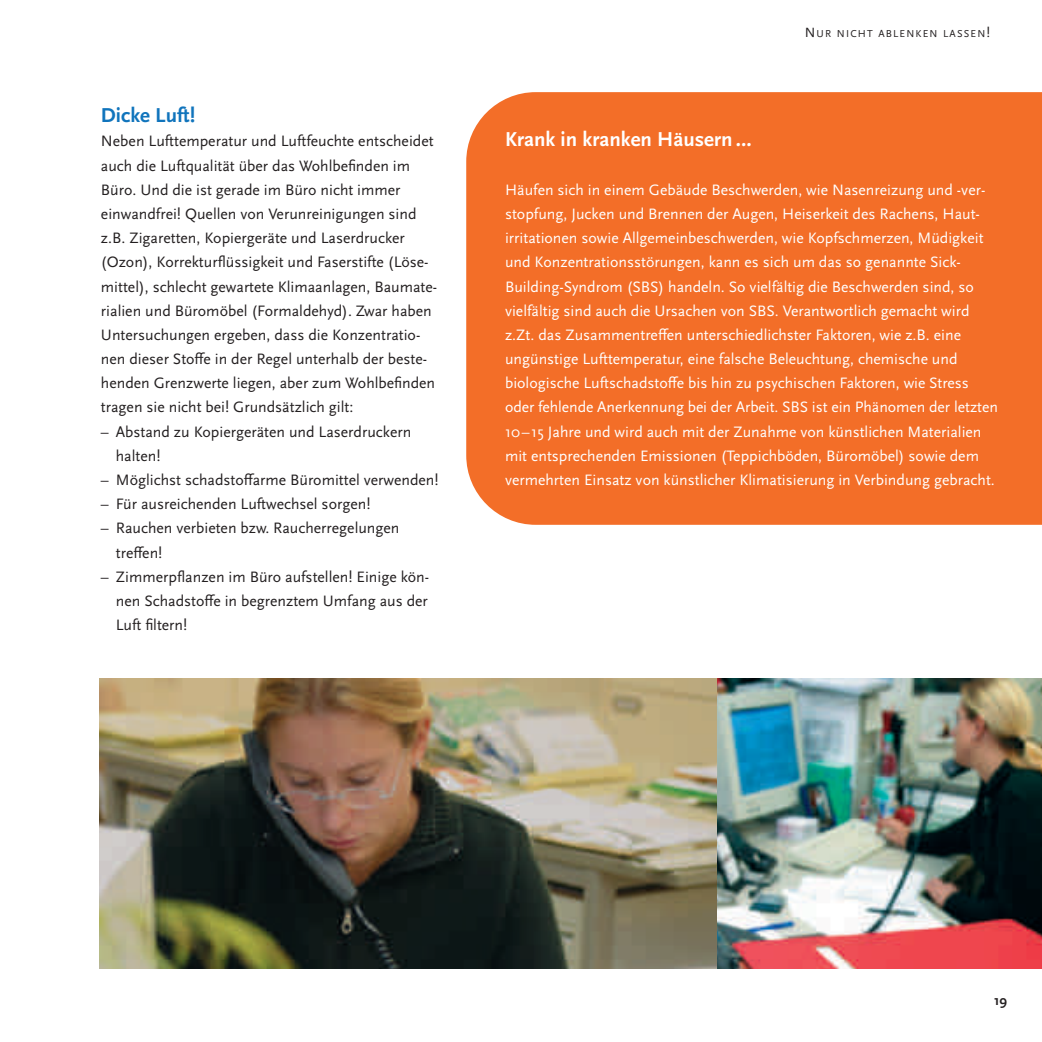
<style>
.page{position:relative;width:1042px;height:1042px;background:#fff}
.page>*{position:absolute;margin:0;border:0;box-sizing:border-box;transform-origin:0 0}
.t1{font:700 21px "Scala Sans Pro";color:#fff}
.t2{font:700 21px "Scala Sans Pro";color:#1074bc}
.t3{font:15.75px/24.2px "Scala Sans Pro";color:#fff}
.t4{font:15.75px/24.2px "Scala Sans Pro";color:#231f20}
.t5{font:700 14px "Scala Sans Pro";color:#231f20}
.t6{font:10.5px "Scala Sans Pro";letter-spacing:.11em;color:#231f20}
.s1{font-size:14px}
</style>
<div class="page">
<img style="left:99px;top:92px;width:943px;height:877px">
<h1 class="t2" style="left:101px;top:105px;width:96px">Dicke Luft!</h1>
<p class="t4" style="left:101px;top:130px;width:338px">Neben Lufttemperatur und Luftfeuchte entscheidet auch die Luftqualität über das Wohlbefinden im Büro. Und die ist gerade im Büro nicht immer einwandfrei! Quellen von Verunreinigungen sind z.B. Zigaretten, Kopiergeräte und Laserdrucker (Ozon), Korrekturflüssigkeit und Faserstifte (Löse&shy;mittel), schlecht gewartete Klimaanlagen, Baumate&shy;rialien und Büromöbel (Formaldehyd). Zwar haben Untersuchungen ergeben, dass die Konzentratio&shy;nen dieser Stoffe in der Regel unterhalb der beste&shy;henden Grenzwerte liegen, aber zum Wohlbefinden tragen sie nicht bei! Grundsätzlich gilt:</p>
<p class="t4" style="left:116px;top:420px;width:297px;text-indent:-15px">– Abstand zu Kopiergeräten und Laserdruckern halten!</p>
<p class="t4" style="left:101px;top:468px;width:339px">– Möglichst schadstoffarme Büromittel verwenden!</p>
<p class="t4" style="left:101px;top:492px;width:271px">– Für ausreichenden Luftwechsel sorgen!</p>
<p class="t4" style="left:116px;top:517px;width:285px;text-indent:-15px">– Rauchen verbieten bzw. Raucherregelungen treffen!</p>
<p class="t4" style="left:116px;top:565px;width:315px;text-align:justify;text-indent:-15px">– Zimmerpflanzen im Büro aufstellen! Einige kön&shy;nen Schadstoffe in begrenztem Umfang aus der Luft filtern!</p>
<p class="t6" style="left:805px;top:28px;width:187px"><span class="s1">N</span>UR NICHT ABLENKEN LASSEN<span class="s1">!</span></p>
<h1 class="t1" style="left:505px;top:130px;width:248px">Krank in kranken Häusern …</h1>
<p class="t3" style="left:505px;top:178px;width:494px">Häufen sich in einem Gebäude Beschwerden, wie Nasenreizung und -ver&shy;stopfung, Jucken und Brennen der Augen, Heiserkeit des Rachens, Haut&shy;irritationen sowie Allgemeinbeschwerden, wie Kopfschmerzen, Müdigkeit und Konzentrationsstörungen, kann es sich um das so genannte Sick-Building-Syndrom (SBS) handeln. So vielfältig die Beschwerden sind, so vielfältig sind auch die Ursachen von SBS. Verantwortlich gemacht wird z.Zt. das Zusammentreffen unterschiedlichster Faktoren, wie z.B. eine ungünstige Lufttemperatur, eine falsche Beleuchtung, chemische und biologische Luftschadstoffe bis hin zu psychischen Faktoren, wie Stress oder fehlende Anerkennung bei der Arbeit. SBS ist ein Phänomen der letzten 10–15 Jahre und wird auch mit der Zunahme von künstlichen Materialien mit entsprechenden Emissionen (Teppichböden, Büromöbel) sowie dem vermehrten Einsatz von künstlicher Klimatisierung in Verbindung gebracht.</p>
<p class="t5" style="left:994px;top:994px;width:15px">19</p>
</div>
